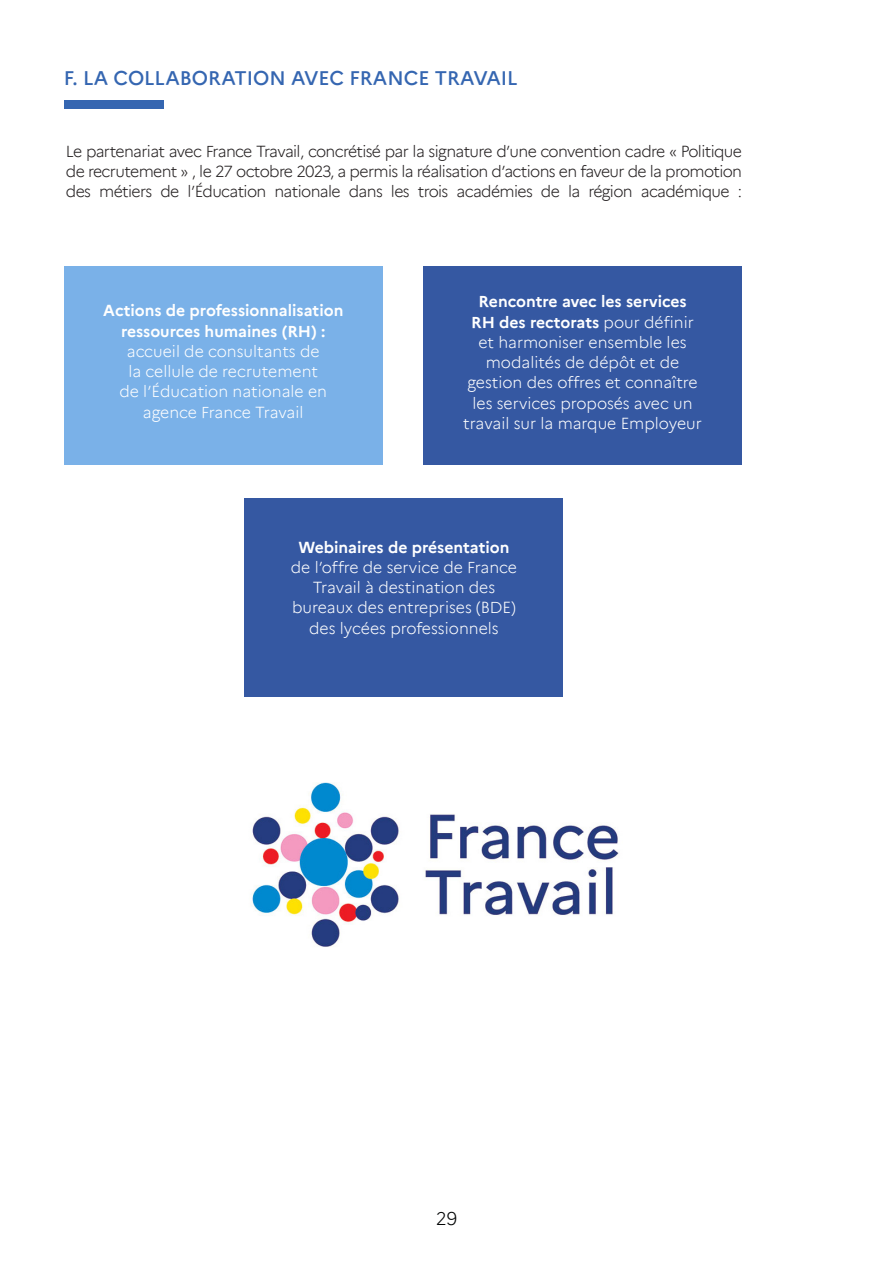
<style>
.page{position:relative;width:893px;height:1263px;background:#fff}
.page>*{position:absolute;margin:0;border:0;box-sizing:border-box;transform-origin:0 0}
.TITRE_2_BLEU{font:500 19.5px "Marianne";color:#3566b1}
.t1{font:300 18px "Marianne";color:#030505}
.TITRE_3_BLEU{font:300 15.75px/20.2px "Marianne";color:#fff;text-align:center}
.Textes_courant{font:300 15.75px/20.2px "Marianne";letter-spacing:-.04em;color:#231f20;text-align:justify}
.s1{font-weight:700}
</style>
<div class="page">
<div style="left:64px;top:100px;width:100px;height:8px;background:#3566b1"></div>
<div style="left:64px;top:266px;width:319px;height:198px;background:#7ab1e8"></div>
<div style="left:423px;top:266px;width:319px;height:198px;background:#3558a2"></div>
<div style="left:244px;top:498px;width:319px;height:199px;background:#3558a2"></div>
<img style="left:251px;top:782px;width:368px;height:165px">
<p class="TITRE_2_BLEU" style="left:64px;top:63px;width:455px">F. LA COLLABORATION AVEC FRANCE TRAVAIL</p>
<p class="Textes_courant" style="left:66px;top:140px;width:678px">Le partenariat avec France Travail, concrétisé par la signature d’une convention cadre « Politique de recrutement » , le 27 octobre 2023, a permis la réalisation d’actions en faveur de la promotion des métiers de l’Éducation nationale dans les trois académies de la région académique :</p>
<p class="TITRE_3_BLEU" style="left:103px;top:299px;width:242px"><span class="s1">Actions de professionnalisation ressources humaines (RH) : </span>accueil de consultants de<br>la cellule de recrutement<br>de l’Éducation nationale en agence France Travail</p>
<p class="TITRE_3_BLEU" style="left:463px;top:290px;width:240px"><span class="s1">Rencontre avec les services<br>RH des rectorats</span> pour définir et harmoniser ensemble les modalités de dépôt et de gestion des offres et connaître les services proposés avec un travail sur la marque Employeur</p>
<p class="TITRE_3_BLEU" style="left:291px;top:536px;width:228px"><span class="s1">Webinaires de présentation </span>de l’offre de service de France<br>Travail à destination des bureaux des entreprises (BDE) des lycées professionnels</p>
<p class="t1" style="left:436px;top:1205px;width:23px">29</p>
</div>
